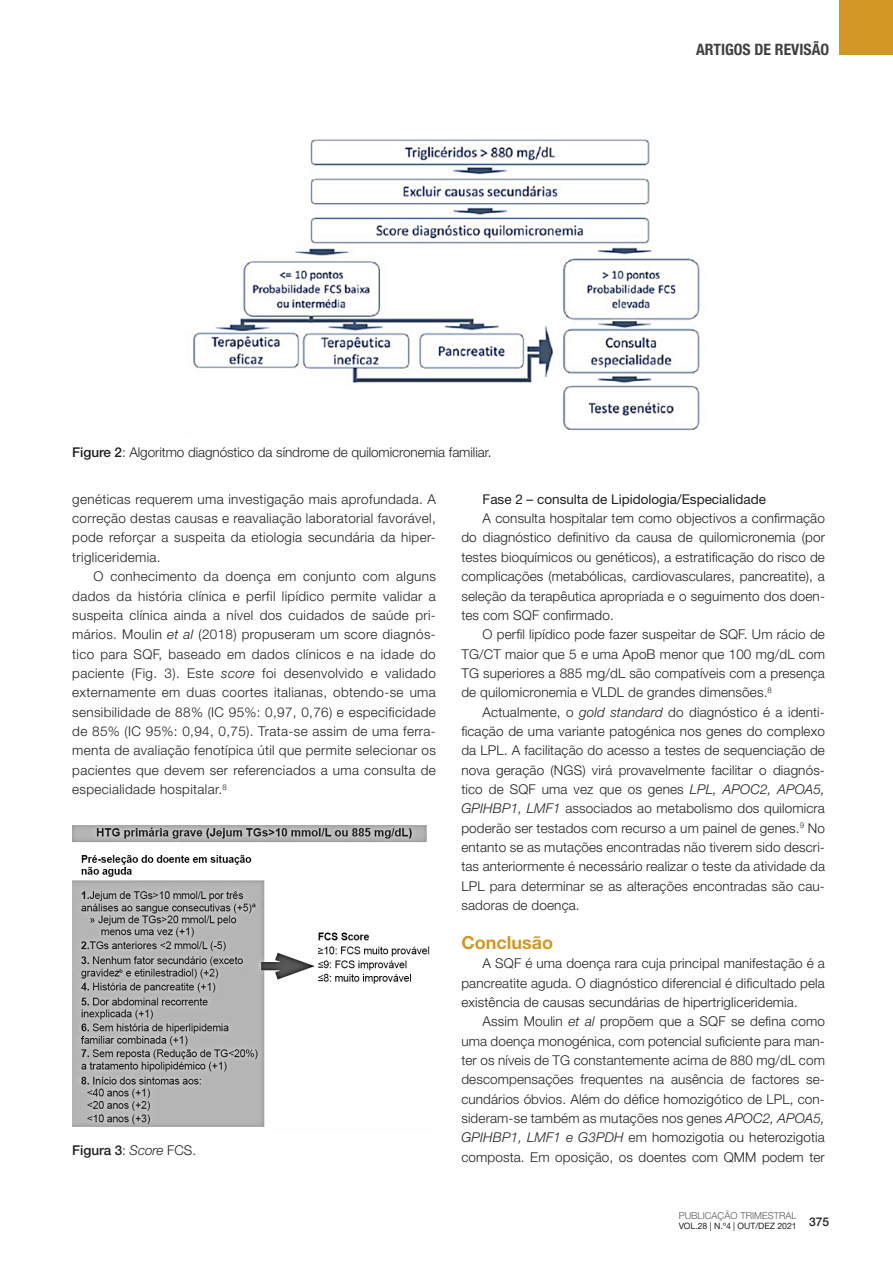
<style>
.page{position:relative;width:893px;height:1263px;background:#fff}
.page>*{position:absolute;margin:0;border:0;box-sizing:border-box;transform-origin:0 0}
.t1{font:700 18px "Helvetica Neue LT Std";color:#d29725}
.t2{font:700 condensed 15.75px "Helvetica Neue LT Std";color:#414142}
.t3{font:300 13.5px/19.4px "Helvetica Neue LT Std";letter-spacing:.01em;color:#231f20;text-align:justify}
.t4{font:13.5px "Helvetica Neue LT Std";color:#231f20}
.t5{font:500 13.5px "Helvetica Neue LT Std";letter-spacing:-.005em;color:#231f20}
.t6{font:500 12px "Helvetica Neue LT Std";color:#231f20}
.t7{font:300 9.6px "Helvetica Neue LT Std";color:#58595b}
.t8{font:8.7px "Helvetica Neue LT Std";letter-spacing:-.005em;color:#231f20}
.s1{font-weight:500}
.s2{font-style:italic}
.s3{font-weight:300}
.s4{font-weight:300;font-style:italic}
</style>
<div class="page">
<div style="left:838px;top:0;width:55px;height:55px;background:#d29725"></div>
<img style="left:72px;top:825px;width:358px;height:302px">
<img style="left:191px;top:139px;width:509px;height:295px">
<p class="t3" style="left:72px;top:443px;width:421px"><span class="s1">Figure 2</span>: Algoritmo diagnóstico da síndrome de quilomicronemia familiar.</p>
<p class="t2" style="left:696px;top:39px;width:134px">ARTIGOS DE REVISÃO</p>
<p class="t3" style="left:72px;top:489px;width:365px">genéticas requerem uma investigação mais aprofundada. A correção destas causas e reavaliação laboratorial favorável, pode reforçar a suspeita da etiologia secundária da hiper&shy;trigliceridemia.</p>
<p class="t3" style="left:72px;top:566px;width:365px;text-indent:21px">O conhecimento da doença em conjunto com alguns dados da história clínica e perfil lipídico permite validar a suspeita clínica ainda a nível dos cuidados de saúde pri&shy;mários. Moulin <span class="s2">et al</span> (2018) propuseram um score diagnós&shy;tico para SQF, baseado em dados clínicos e na idade do paciente (Fig. 3). Este <span class="s2">score</span> foi desenvolvido e validado externamente em duas coortes italianas, obtendo-se uma sensibilidade de 88% (IC 95%: 0,97, 0,76) e especificidade de 85% (IC 95%: 0,94, 0,75). Trata-se assim de uma ferra&shy;menta de avaliação fenotípica útil que permite selecionar os pacientes que devem ser referenciados a uma consulta de especialidade hospitalar.<sup>8</sup></p>
<p class="t5" style="left:72px;top:1142px;width:125px">Figura 3<span class="s3">:</span> <span class="s4">Score</span> <span class="s3">FCS.</span></p>
<p class="t4" style="left:483px;top:491px;width:285px">Fase 2 – consulta de Lipidologia/Especialidade</p>
<p class="t3" style="left:461px;top:508px;width:365px;text-indent:21px">A consulta hospitalar tem como objectivos a confirmação do diagnóstico definitivo da causa de quilomicronemia (por testes bioquímicos ou genéticos), a estratificação do risco de complicações (metabólicas, cardiovasculares, pancreatite), a seleção da terapêutica apropriada e o seguimento dos doen&shy;tes com SQF confirmado.</p>
<p class="t3" style="left:461px;top:624px;width:365px;text-indent:21px">O perfil lipídico pode fazer suspeitar de SQF. Um rácio de TG/CT maior que 5 e uma ApoB menor que 100 mg/dL com TG superiores a 885 mg/dL são compatíveis com a presença de quilomicronemia e VLDL de grandes dimensões.<sup>8</sup></p>
<p class="t3" style="left:461px;top:702px;width:365px;text-indent:21px">Actualmente, o <span class="s2">gold standard</span> do diagnóstico é a identi&shy;ficação de uma variante patogénica nos genes do complexo da LPL. A facilitação do acesso a testes de sequenciação de nova geração (NGS) virá provavelmente facilitar o diagnós&shy;tico de SQF uma vez que os genes <span class="s2">LPL, APOC2, APOA5, GPIHBP1, LMF1</span> associados ao metabolismo dos quilomicra poderão ser testados com recurso a um painel de genes.<sup>9</sup> No entanto se as mutações encontradas não tiverem sido descri&shy;tas anteriormente é necessário realizar o teste da atividade da LPL para determinar se as alterações encontradas são cau&shy;sadoras de doença.</p>
<h1 class="t1" style="left:461px;top:931px;width:93px">Conclusão</h1>
<p class="t3" style="left:461px;top:953px;width:365px;text-indent:21px">A SQF é uma doença rara cuja principal manifestação é a pancreatite aguda. O diagnóstico diferencial é dificultado pela existência de causas secundárias de hipertrigliceridemia.</p>
<p class="t3" style="left:461px;top:1011px;width:365px;text-indent:21px">Assim Moulin <span class="s2">et al</span> propõem que a SQF se defina como uma doença monogénica, com potencial suficiente para man&shy;ter os níveis de TG constantemente acima de 880 mg/dL com descompensações frequentes na ausência de factores se&shy;cundários óbvios. Além do défice homozigótico de LPL, con&shy;sideram-se também as mutações nos genes <span class="s2">APOC2, APOA5, GPIHBP1, LMF1 e G3PDH</span> em homozigotia ou heterozigotia composta. Em oposição, os doentes com QMM podem ter</p>
<p class="t7" style="left:679px;top:1209px;width:120px">PUBLICAÇÃO TRIMESTRAL</p>
<p class="t8" style="left:679px;top:1221px;width:120px">VOL.28 | N.º4 | OUT/DEZ 2021</p>
<p class="t6" style="left:809px;top:1215px;width:22px">375</p>
</div>
